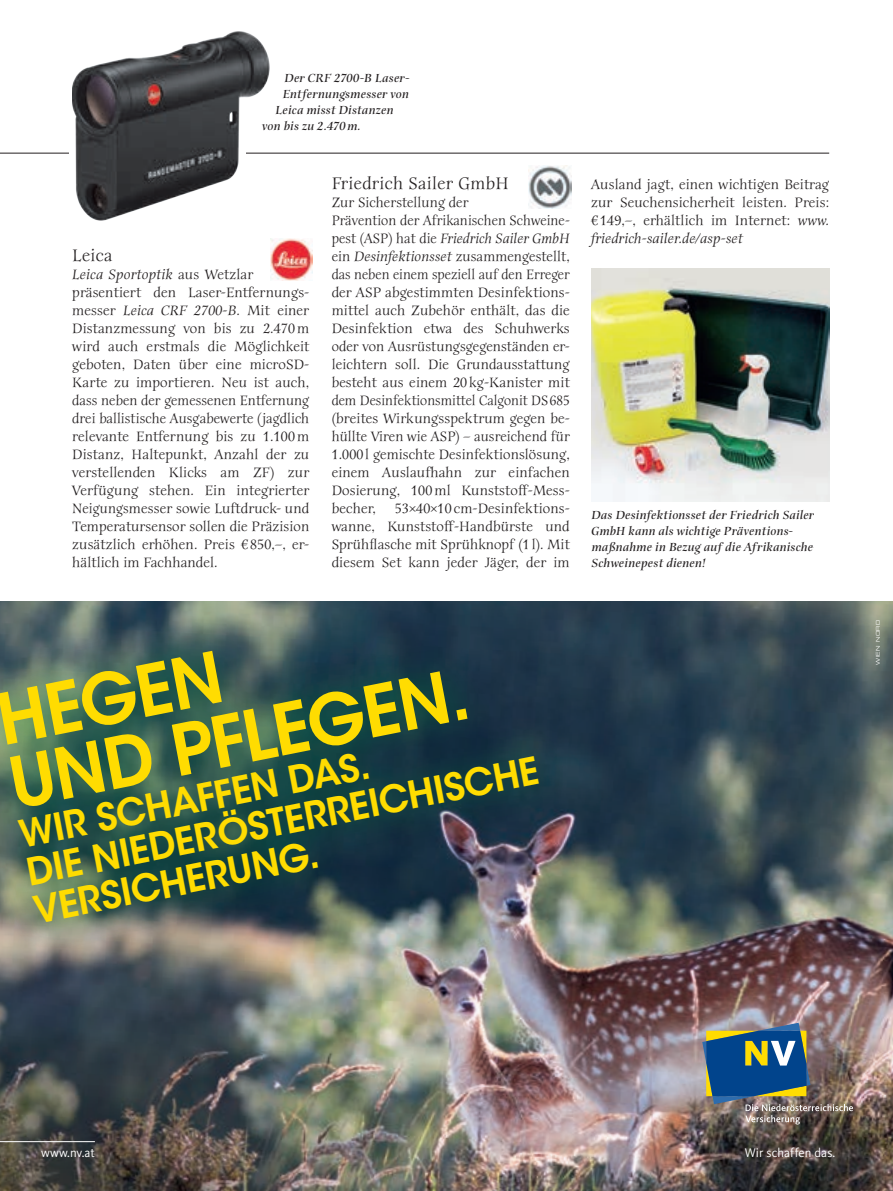
<style>
.page{position:relative;width:893px;height:1191px;background:#fff}
.page>*{position:absolute;margin:0;border:0;box-sizing:border-box;transform-origin:0 0}
.t1{font:600 70.05px/63.9px "ITC Avant Garde Std";color:#ffdc01}
.t2{font:600 37.8px/39px "ITC Avant Garde Std";color:#ffdc01}
.t3{font:18px "Anima BITC Std";letter-spacing:.02em;color:#231f20}
.t4{font:14.7px/18px "Anima BITC Std";letter-spacing:.005em;color:#231f20}
.t5{font:12.9px "Kievit Pro";letter-spacing:.01em;color:#fff}
.t6{font:italic 700 12.75px/15.8px "Anima ITC Std";letter-spacing:.01em;color:#231f20}
.t7{font:italic 700 12.75px "Anima BITC Std";letter-spacing:.015em;color:#231f20}
.t8{font:6.3px "Microstyle Extended ATT";letter-spacing:.045em;color:#fff}
.s1{font-style:italic}
.s2{font-size:35.85px}
</style>
<div class="page">
<hr style="left:0;top:153px;width:829px;height:1px;background:#231f20">
<div style="left:69px;top:149px;width:177px;height:11px;background:#fff"></div>
<img style="left:270px;top:238px;width:43px;height:43px">
<img style="left:528px;top:165px;width:44px;height:44px">
<img style="left:591px;top:268px;width:238px;height:234px">
<img style="left:72px;top:31px;width:243px;height:190px">
<img style="left:0;top:602px;width:893px;height:589px">
<img style="left:0;top:602px;width:586px;height:363px">
<div style="left:0;top:1126px;width:107px;height:44px;background:#231f20;opacity:.75"></div>
<hr style="left:0;top:1141px;width:95px;height:1px;background:#fff">
<img style="left:702px;top:1022px;width:151px;height:102px">
<div style="left:724px;top:1125px;width:129px;height:54px;background:#231f20;opacity:.75"></div>
<p class="t7" style="left:284px;top:71px;width:127px">Der CRF 2700-B Laser-</p>
<p class="t7" style="left:283px;top:87px;width:128px">Entfernungsmesser von</p>
<p class="t7" style="left:275px;top:103px;width:120px">Leica misst Distanzen</p>
<p class="t7" style="left:262px;top:119px;width:100px">von bis zu 2.470m.</p>
<p class="t3" style="left:72px;top:245px;width:42px">Leica</p>
<p class="t4" style="left:72px;top:265px;width:239px"><span class="s1">Leica Sportoptik</span> aus Wetzlar präsentiert den Laser-Entfernungs&shy;messer <span class="s1">Leica CRF 2700-B</span>. Mit einer Distanzmessung von bis zu 2.470 m wird auch erstmals die Möglichkeit geboten, Daten über eine microSD-Karte zu importieren. Neu ist auch, dass neben der gemessenen Entfernung drei ballistische Ausgabewerte (jagdlich relevante Entfernung bis zu 1.100 m Distanz, Haltepunkt, Anzahl der zu verstellenden Klicks am ZF) zur Verfügung stehen. Ein integrierter Neigungsmesser sowie Luftdruck- und Temperatursensor sollen die Präzision zusätzlich erhöhen. Preis € 850,–, er&shy;hältlich im Fachhandel.</p>
<p class="t3" style="left:332px;top:173px;width:179px">Friedrich Sailer GmbH</p>
<p class="t4" style="left:332px;top:193px;width:240px">Zur Sicherstellung der<br>Prävention der Afrikanischen Schweine&shy;pest (ASP) hat die <span class="s1">Friedrich Sailer GmbH </span>ein <span class="s1">Desinfektionsset</span> zusammengestellt, das neben einem speziell auf den Erreger der ASP abgestimmten Desinfektions&shy;mittel auch Zubehör enthält, das die Desinfektion etwa des Schuhwerks oder von Ausrüstungsgegenständen er&shy;leichtern soll. Die Grundausstattung besteht aus einem 20 kg-Kanister mit dem Desinfektionsmittel Calgonit DS685 (breites Wirkungsspektrum gegen be&shy;hüllte Viren wie ASP) – ausreichend für 1.000 l gemischte Desinfektionslösung, einem Auslaufhahn zur einfachen Dosierung, 100 ml Kunststoff-Mess&shy;becher,</p>
<p class="t4" style="left:332px;top:499px;width:240px;text-align:justify;text-indent:63px">53×40×10 cm-Desinfektions&shy;wanne, Kunststoff-Handbürste und Sprühflasche mit Sprühknopf (1 l). Mit diesem Set kann jeder Jäger, der im</p>
<p class="t4" style="left:591px;top:175px;width:240px;text-align:justify">Ausland jagt, einen wichtigen Beitrag zur Seuchensicherheit leisten. Preis: € 149,–, erhältlich im Internet: <span class="s1">www. friedrich-sailer.de/asp-set</span></p>
<p class="t6" style="left:591px;top:508px;width:224px">Das Desinfektionsset der Friedrich Sailer GmbH kann als wichtige Präventions&shy;maßnahme in Bezug auf die Afrikanische Schweinepest dienen!</p>
<h1 class="t1" style="left:-8px;top:688px;width:469px;rotate:-11deg">HEGEN<br>UND PFLEGEN.</h1>
<h2 class="t2" style="left:15px;top:814px;width:523px;rotate:-11deg">WIR SCHAFFEN DAS.<br>DIE NIEDER<span class="s2">Ö</span>STERREICHISCHE<br>VERSICHERUNG.</h2>
<p class="t8" style="left:874px;top:664px;width:46px;rotate:-90deg">WIEN NORD</p>
<p class="t5" style="left:41px;top:1144px;width:55px">www.nv.at</p>
<p class="t5" style="left:745px;top:1144px;width:92px">Wir schaffen das.</p>
</div>
